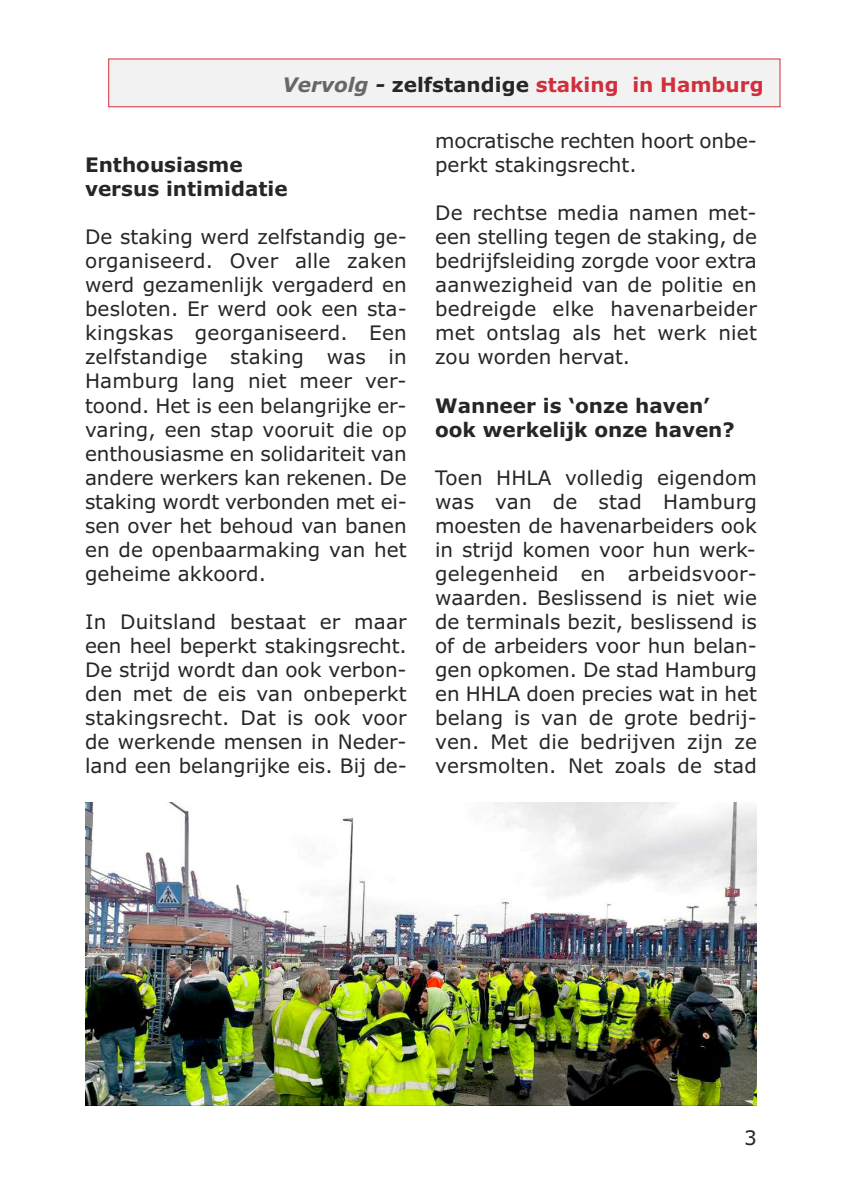
<style>
.page{position:relative;width:842px;height:1191px;background:#fff}
.page>*{position:absolute;margin:0;border:0;box-sizing:border-box;transform-origin:0 0}
.t1{font:20px/24px "Verdana";color:#272627;text-align:justify}
.t2{font:700 20px/24px "Verdana";color:#272627}
.t3{font:700 20px "Verdana";color:#d12f3b}
.s1{font-style:italic;color:#686768}
.s2{font-style:italic;color:#272627}
.s3{color:#272627}
</style>
<div class="page">
<div style="left:109px;top:59px;width:671px;height:47px;background:#f2f2f2"></div>
<div style="left:108px;top:59px;width:672px;height:48px;border:1px solid #d12f3b"></div>
<img style="left:85px;top:803px;width:672px;height:302px">
<p class="t3" style="left:282px;top:74px;width:483px"><span class="s1">Vervolg</span> <span class="s2">-</span> <span class="s3">zelfstandige</span> staking in Hamburg</p>
<p class="t2" style="left:85px;top:153px;width:204px">Enthousiasme versus intimidatie</p>
<p class="t1" style="left:85px;top:225px;width:323px">De staking werd zelfstandig ge&shy;organiseerd. Over alle zaken werd gezamenlijk vergaderd en besloten. Er werd ook een sta&shy;kingskas georganiseerd. Een zelfstandige staking was in Hamburg lang niet meer ver&shy;toond. Het is een belangrijke er&shy;varing, een stap vooruit die op enthousiasme en solidariteit van andere werkers kan rekenen. De staking wordt verbonden met ei&shy;sen over het behoud van banen en de openbaarmaking van het geheime akkoord.</p>
<p class="t1" style="left:85px;top:609px;width:323px">In Duitsland bestaat er maar een heel beperkt stakingsrecht.<br>De strijd wordt dan ook verbon&shy;den met de eis van onbeperkt stakingsrecht. Dat is ook voor de werkende mensen in Neder&shy;land een belangrijke eis. Bij de-</p>
<p class="t1" style="left:435px;top:129px;width:323px">mocratische rechten hoort onbe&shy;perkt stakingsrecht.</p>
<p class="t1" style="left:435px;top:201px;width:323px">De rechtse media namen met&shy;een stelling tegen de staking, de bedrijfsleiding zorgde voor extra aanwezigheid van de politie en bedreigde elke havenarbeider met ontslag als het werk niet zou worden hervat.</p>
<p class="t2" style="left:435px;top:393px;width:301px">Wanneer is ‘onze haven’ ook werkelijk onze haven?</p>
<p class="t1" style="left:435px;top:465px;width:323px">Toen HHLA volledig eigendom was van de stad Hamburg moesten de havenarbeiders ook in strijd komen voor hun werk&shy;gelegenheid en arbeidsvoor&shy;waarden. Beslissend is niet wie de terminals bezit, beslissend is of de arbeiders voor hun belan&shy;gen opkomen. De stad Hamburg en HHLA doen precies wat in het belang is van de grote bedrij&shy;ven. Met die bedrijven zijn ze versmolten. Net zoals de stad</p>
<p class="t1" style="left:744px;top:1125px;width:14px">3</p>
</div>
